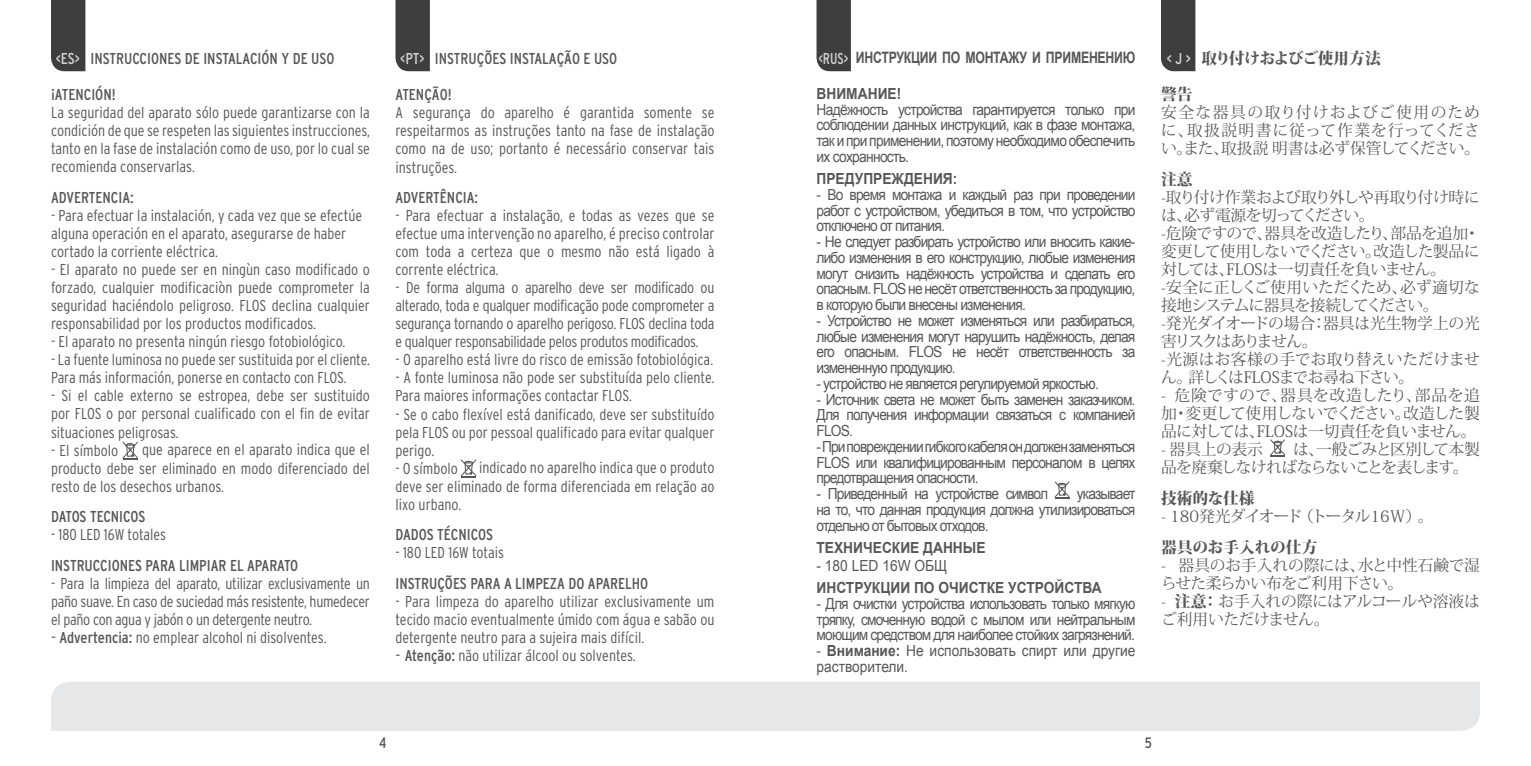
<style>
.page{position:relative;width:1531px;height:766px;background:#fff}
.page>*{position:absolute;margin:0;border:0;box-sizing:border-box;transform-origin:0 0}
.t1{font:300 condensed 15.75px/18px "Interstate";color:#57585a;text-align:justify}
.t2{font:15.75px/18px "Koz Min Pr 6 N";letter-spacing:-.03em;color:#57585a;text-align:justify}
.t3{font:condensed 15.75px "Interstate";color:#57585a}
.t4{font:15.75px/18px "Koz Min Pr 6 N";letter-spacing:-.01em;color:#57585a}
.t5{font:700 15.75px "Arial";letter-spacing:-.02em;color:#57585a;scale:.78 1}
.t6{font:15.75px/18px "Koz Min Pr 6 N";letter-spacing:-.08em;color:#57585a}
.t7{font:15.75px "Koz Min Pr 6 N";letter-spacing:-.05em;color:#57585a}
.t8{font:800 15.75px "Koz Min Pr 6 N";color:#57585a}
.t9{font:800 15.75px "Koz Min Pro";letter-spacing:-.06em;color:#57585a}
.t10{font:15.3px/15.8px "Arial";letter-spacing:-.06em;color:#57585a;text-align:justify;scale:.9 1}
.t11{font:700 15.3px "Arial";color:#57585a;scale:.9 1}
.t12{font:15.3px/15.8px "Arial";color:#57585a;scale:.9 1}
.t13{font:condensed 15.08px "Interstate";color:#57585a}
.s1{color:#d1d2d4}
.s2{font-family:"Interstate";font-weight:400;font-stretch:condensed;color:#d1d2d4}
.s3{font-stretch:normal}
.s4{font-weight:400}
.s5{font-weight:700}
.s6{font-weight:800}
</style>
<div class="page">
<svg style="left:395px;top:0;width:35px;height:71px;background:#444445"></svg>
<svg style="left:816px;top:0;width:35px;height:71px;background:#444"></svg>
<div style="left:51px;top:0;width:34px;height:71px;background:#3e3e3f"></div>
<svg style="left:122px;top:441px;width:16px;height:18px"></svg>
<svg style="left:461px;top:459px;width:15px;height:18px"></svg>
<svg style="left:1055px;top:481px;width:14px;height:17px"></svg>
<div style="left:1161px;top:0;width:34px;height:71px;background:#3e3e3f"></div>
<svg style="left:1270px;top:439px;width:15px;height:17px"></svg>
<div style="left:51px;top:682px;width:1429px;height:48px;background:#e6e7e9"></div>
<p class="t3" style="left:56px;top:49px;width:280px"><span class="s1">&lt;ES&gt;</span> INSTRUCCIONES DE INSTALACIÓN Y DE USO</p>
<p class="t3" style="left:400px;top:49px;width:219px"><span class="s1">&lt;PT&gt;</span> INSTRUÇÕES INSTALAÇÃO E USO</p>
<p class="t5" style="left:818px;top:47px;width:408px"><span class="s2">&lt;RUS&gt;</span> ИНСТРУКЦИИ ПО МОНТАЖУ И ПРИМЕНЕНИЮ</p>
<p class="t3" style="left:51px;top:86px;width:66px">¡ATENCIÓN!</p>
<p class="t1" style="left:51px;top:104px;width:320px">La seguridad del aparato sólo puede garantizarse con la condición de que se respeten las siguientes instrucciones, tanto en la fase de instalación como de uso, por lo cual se recomienda conservarlas.</p>
<p class="t3" style="left:51px;top:189px;width:84px">ADVERTENCIA:</p>
<p class="t1" style="left:51px;top:206px;width:313px;text-align:left">- Para efectuar la instalación, y cada vez que se efectúe alguna operación en el aparato, asegurarse de haber cortado la corriente eléctrica.</p>
<p class="t1" style="left:51px;top:260px;width:320px">- El aparato no puede ser en ningùn caso modificado o forzado, cualquier modificaciòn puede comprometer la seguridad haciéndolo peligroso. FLOS declina cualquier responsabilidad por los productos modificados.</p>
<p class="t1" style="left:51px;top:332px;width:296px">- El aparato no presenta ningún riesgo fotobiológico.</p>
<p class="t1" style="left:51px;top:350px;width:320px">- La fuente luminosa no puede ser sustituida por el cliente.<br>Para más información, ponerse en contacto con FLOS.</p>
<p class="t1" style="left:51px;top:386px;width:320px">- Si el cable externo se estropea, debe ser sustituido por FLOS o por personal cualificado con el fin de evitar situaciones peligrosas.</p>
<p class="t1" style="left:51px;top:440px;width:69px">- El símbolo</p>
<p class="t1" style="left:51px;top:440px;width:320px;text-indent:91px">que aparece en el aparato indica que el producto debe ser eliminado en modo diferenciado del resto de los desechos urbanos.</p>
<p class="t3" style="left:51px;top:508px;width:96px">DATOS TECNICOS</p>
<p class="t1" style="left:51px;top:525px;width:117px">- 180 LED 16W totales</p>
<p class="t3" style="left:51px;top:556px;width:249px">INSTRUCCIONES PARA LIMPIAR EL APARATO</p>
<p class="t1" style="left:51px;top:574px;width:320px">- Para la limpieza del aparato, utilizar exclusivamente un paño suave. En caso de suciedad más resistente, humedecer el paño con agua y jabón o un detergente neutro.</p>
<p class="t1" style="left:51px;top:628px;width:277px"><span class="s3">-</span> <span class="s4">Advertencia:</span> no emplear alcohol ni disolventes.</p>
<p class="t3" style="left:395px;top:86px;width:58px">ATENÇÃO!</p>
<p class="t1" style="left:395px;top:104px;width:320px">A segurança do aparelho é garantida somente se respeitarmos as instruções tanto na fase de instalação como na de uso; portanto é necessário conservar tais instruções.</p>
<p class="t3" style="left:395px;top:189px;width:84px">ADVERTÊNCIA:</p>
<p class="t1" style="left:395px;top:206px;width:320px">- Para efectuar a instalação, e todas as vezes que se efectue uma intervenção no aparelho, é preciso controlar com toda a certeza que o mesmo não está ligado à corrente eléctrica.</p>
<p class="t1" style="left:395px;top:278px;width:320px">- De forma alguma o aparelho deve ser modificado ou alterado, toda e qualquer modificação pode comprometer a segurança tornando o aparelho perigoso. FLOS declina toda e qualquer responsabilidade pelos produtos modificados.</p>
<p class="t1" style="left:395px;top:350px;width:319px">- O aparelho está livre do risco de emissão fotobiológica.</p>
<p class="t1" style="left:395px;top:368px;width:320px">- A fonte luminosa não pode ser substituída pelo cliente.<br>Para maiores informações contactar FLOS.</p>
<p class="t1" style="left:395px;top:404px;width:320px">- Se o cabo flexível está danificado, deve ser substituído pela FLOS ou por pessoal qualificado para evitar qualquer perigo.</p>
<p class="t1" style="left:395px;top:458px;width:64px">- O símbolo</p>
<p class="t1" style="left:395px;top:458px;width:320px;text-indent:84px">indicado no aparelho indica que o produto deve ser eliminado de forma diferenciada em relação ao lixo urbano.</p>
<p class="t3" style="left:395px;top:526px;width:99px">DADOS TÉCNICOS</p>
<p class="t1" style="left:395px;top:543px;width:110px">- 180 LED 16W totais</p>
<p class="t3" style="left:395px;top:574px;width:254px">INSTRUÇÕES PARA A LIMPEZA DO APARELHO</p>
<p class="t1" style="left:395px;top:592px;width:320px">- Para limpeza do aparelho utilizar exclusivamente um tecido macio eventualmente úmido com água e sabão ou detergente neutro para a sujeira mais difícil.</p>
<p class="t1" style="left:395px;top:646px;width:242px"><span class="s3">-</span> <span class="s4">Atenção:</span> não utilizar álcool ou solventes.</p>
<p class="t11" style="left:816px;top:83px;width:96px">ВНИМАНИЕ!</p>
<p class="t10" style="left:816px;top:101px;width:356px">Надёжность устройства гарантируется только при соблюдении данных инструкций, как в фазе монтажа, так и при применении, поэтому необходимо обеспечить их сохранность.</p>
<p class="t11" style="left:816px;top:168px;width:158px">ПРЕДУПРЕЖДЕНИЯ:</p>
<p class="t10" style="left:816px;top:187px;width:356px">- Во время монтажа и каждый раз при проведении работ с устройством, убедиться в том, что устройство отключено от питания.</p>
<p class="t10" style="left:816px;top:234px;width:356px">- Не следует разбирать устройство или вносить какие&shy;либо изменения в его конструкцию, любые изменения могут снизить надёжность устройства и сделать его опасным. FLOS не несёт ответственность за продукцию, в которую были внесены изменения.</p>
<p class="t10" style="left:816px;top:312px;width:356px">- Устройство не может изменяться или разбираться, любые изменения могут нарушить надёжность, делая его опасным. FLOS не несёт ответственность за измененную продукцию.</p>
<p class="t10" style="left:816px;top:375px;width:315px">- устройство не является регулируемой яркостью.</p>
<p class="t10" style="left:816px;top:391px;width:356px">- Источник света не может быть заменен заказчиком.<br>Для получения информации связаться с компанией FLOS.</p>
<p class="t10" style="left:816px;top:438px;width:356px">- При повреждении гибкого кабеля он должен заменяться FLOS или квалифицированным персоналом в целях предотвращения опасности.</p>
<p class="t10" style="left:816px;top:486px;width:259px">- Приведенный на устройстве символ</p>
<p class="t10" style="left:816px;top:486px;width:356px;text-indent:260px">указывает на то, что данная продукция должна утилизироваться отдельно от бытовых отходов.</p>
<p class="t11" style="left:816px;top:537px;width:189px">ТЕХНИЧЕСКИЕ ДАННЫЕ</p>
<p class="t12" style="left:816px;top:557px;width:147px">- 180 LED 16W ОБЩ</p>
<p class="t11" style="left:816px;top:577px;width:318px">ИНСТРУКЦИИ ПО ОЧИСТКЕ УСТРОЙСТВА</p>
<p class="t10" style="left:816px;top:595px;width:356px">- Для очистки устройства использовать только мягкую тряпку, смоченную водой с мылом или нейтральным моющим средством для наиболее стойких загрязнений.</p>
<p class="t12" style="left:816px;top:643px;width:356px">- <span class="s5">Внимание:</span> Не использовать спирт или другие растворители.</p>
<p class="t9" style="left:1167px;top:46px;width:215px"><span class="s2">&lt; J &gt;</span> 取り付けおよびご使用方法</p>
<p class="t8" style="left:1161px;top:85px;width:33px">警告</p>
<p class="t2" style="left:1161px;top:104px;width:320px">安全な器具の取り付けおよびご使用のために、取扱説明書に従って作業を行ってください。また、取扱説 明書は必ず保管してください。</p>
<p class="t8" style="left:1161px;top:170px;width:33px">注意</p>
<p class="t2" style="left:1161px;top:188px;width:320px;text-align:left">-取り付け作業および取り外しや再取り付け時には、必ず電源を切ってください。<br>-危険ですので、器具を改造したり、部品を追加・変更して使用しないでください。改造した製品に対しては、FLOSは一切責任を負いません。<br>-安全に正しくご使用いただくため、必ず適切な接地システムに器具を接続してください。<br>-発光ダイオードの場合：器具は光生物学上の光害リスクはありません。<br>-光源はお客様の手でお取り替えいただけません。詳しくはFLOSまでお尋ね下さい。</p>
<p class="t2" style="left:1161px;top:386px;width:320px">- 危険ですので、器具を改造したり、部品を追加・変更して使用しないでください。改造した製品に対しては、FLOSは一切責任を負いません。</p>
<p class="t2" style="left:1161px;top:440px;width:103px">- 器具上の表示</p>
<p class="t6" style="left:1161px;top:440px;width:320px;text-indent:132px">は、一般ごみと区別して本製品を廃棄しなければならないことを表します。</p>
<p class="t8" style="left:1161px;top:489px;width:95px">技術的な仕様</p>
<p class="t7" style="left:1161px;top:507px;width:274px">- 180発光ダイオード （トータル16Ｗ）。</p>
<p class="t8" style="left:1161px;top:538px;width:158px">器具のお手入れの仕方</p>
<p class="t4" style="left:1161px;top:556px;width:320px">- 器具のお手入れの際には、水と中性石鹸で湿らせた柔らかい布をご利用下さい。</p>
<p class="t4" style="left:1161px;top:592px;width:320px">- <span class="s6">注意：</span>お手入れの際にはアルコールや溶液はご利用いただけません。</p>
<p class="t13" style="left:379px;top:734px;width:9px">4</p>
<p class="t13" style="left:1144px;top:734px;width:9px">5</p>
</div>
